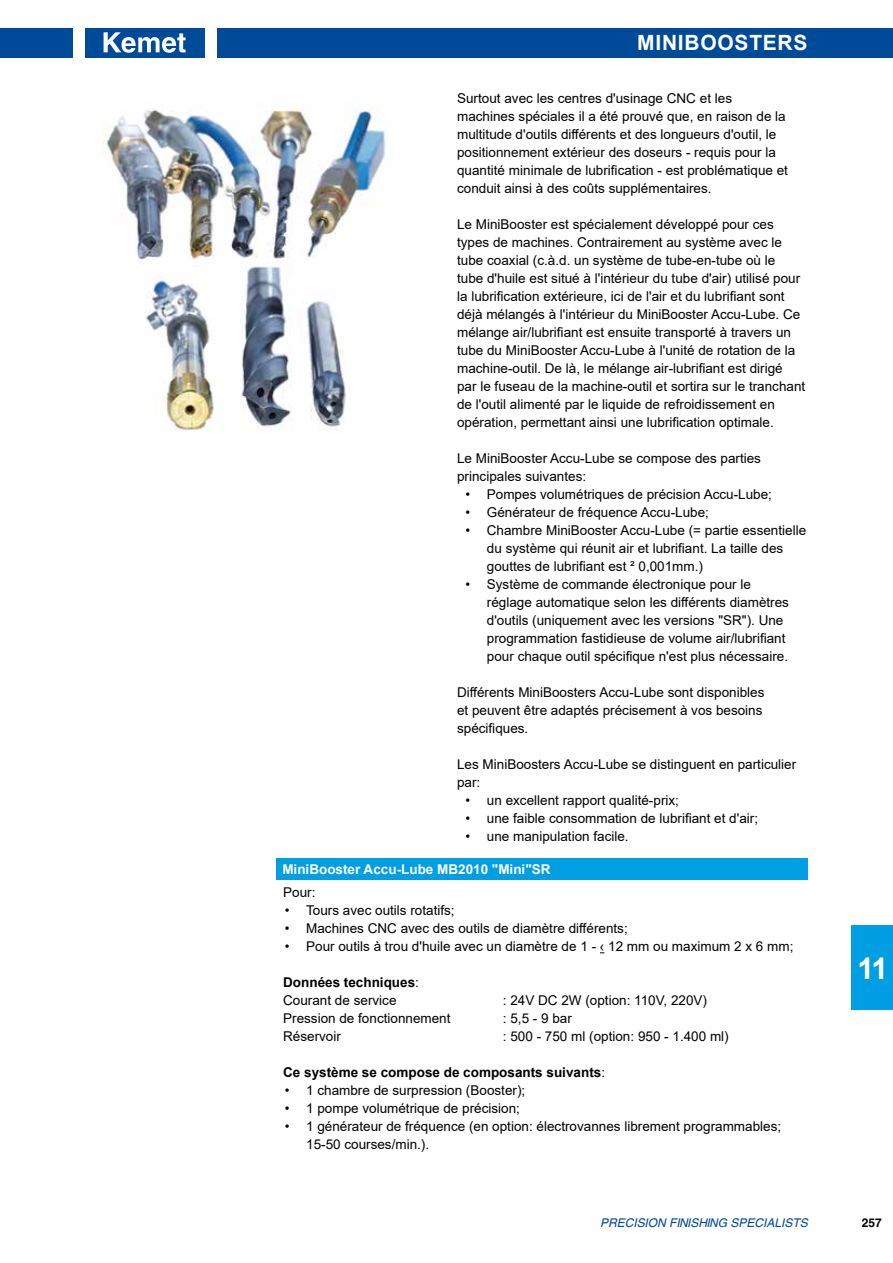
<style>
.page{position:relative;width:893px;height:1263px;background:#fff}
.page>*{position:absolute;margin:0;border:0;box-sizing:border-box;transform-origin:0 0}
.t1{font:700 30px "Arial";color:#fff}
.t2{font:700 21px "Arial";letter-spacing:.035em;color:#fff}
.t3{font:13.5px/18px "Arial";color:#000}
.t4{font:700 13.5px/18px "Arial";color:#000}
.t5{font:700 13.5px "Arial";color:#fff}
.t6{font:italic 12px "Swansea";color:#004a9a}
.t7{font:700 12px "Swansea";color:#000}
.s1{font-weight:400}
</style>
<div class="page">
<div style="left:852px;top:926px;width:41px;height:84px;background:#009fe3"></div>
<div style="left:217px;top:28px;width:676px;height:29px;background:#004a9a"></div>
<div style="left:0;top:28px;width:72px;height:29px;background:#004a9a"></div>
<div style="left:85px;top:28px;width:119px;height:29px;background:#004a9a"></div>
<svg style="left:104px;top:32px;width:82px;height:21px"></svg>
<img style="left:103px;top:107px;width:283px;height:324px">
<div style="left:276px;top:858px;width:532px;height:22px;background:#009fe3"></div>
<h2 class="t2" style="left:637px;top:28px;width:172px">MiniBoosters</h2>
<p class="t3" style="left:457px;top:89px;width:332px">Surtout avec les centres d'usinage CNC et les machines spéciales il a été prouvé que, en raison de la multitude d'outils différents et des longueurs d'outil, le positionnement extérieur des doseurs - requis pour la quantité minimale de lubrification - est problématique et conduit ainsi à des coûts supplémentaires.</p>
<p class="t3" style="left:457px;top:215px;width:350px">Le MiniBooster est spécialement développé pour ces types de machines. Contrairement au système avec le tube coaxial (c.à.d. un système de tube-en-tube où le<br>tube d'huile est situé à l'intérieur du tube d'air) utilisé pour la lubrification extérieure, ici de l'air et du lubrifiant sont déjà mélangés à l'intérieur du MiniBooster Accu-Lube. Ce mélange air/lubrifiant est ensuite transporté à travers un tube du MiniBooster Accu-Lube à l'unité de rotation de la machine-outil. De là, le mélange air-lubrifiant est dirigé par le fuseau de la machine-outil et sortira sur le tranchant de l'outil alimenté par le liquide de refroidissement en opération, permettant ainsi une lubrification optimale.</p>
<p class="t3" style="left:457px;top:449px;width:305px">Le MiniBooster Accu-Lube se compose des parties principales suivantes:</p>
<p class="t3" style="left:466px;top:485px;width:308px">• Pompes volumétriques de précision Accu-Lube;</p>
<p class="t3" style="left:466px;top:503px;width:245px">• Générateur de fréquence Accu-Lube;</p>
<p class="t3" style="left:487px;top:521px;width:321px;text-indent:-21px">• Chambre MiniBooster Accu-Lube (= partie essentielle du système qui réunit air et lubrifiant. La taille des gouttes de lubrifiant est ² 0,001mm.)</p>
<p class="t3" style="left:487px;top:575px;width:304px;text-indent:-21px">• Système de commande électronique pour le réglage automatique selon les différents diamètres d'outils (uniquement avec les versions "SR"). Une programmation fastidieuse de volume air/lubrifiant pour chaque outil spécifique n'est plus nécessaire.</p>
<p class="t3" style="left:457px;top:683px;width:309px">Différents MiniBoosters Accu-Lube sont disponibles et peuvent être adaptés précisement à vos besoins spécifiques.</p>
<p class="t3" style="left:457px;top:755px;width:341px">Les MiniBoosters Accu-Lube se distinguent en particulier par:</p>
<p class="t3" style="left:466px;top:791px;width:215px">• un excellent rapport qualité-prix;</p>
<p class="t3" style="left:466px;top:809px;width:294px">• une faible consommation de lubrifiant et d'air;</p>
<p class="t3" style="left:466px;top:827px;width:165px">• une manipulation facile.</p>
<p class="t5" style="left:282px;top:860px;width:270px">MiniBooster Accu-Lube MB2010 "Mini"SR</p>
<p class="t3" style="left:283px;top:883px;width:34px">Pour:</p>
<p class="t3" style="left:285px;top:901px;width:171px">• Tours avec outils rotatifs;</p>
<p class="t3" style="left:285px;top:919px;width:344px">• Machines CNC avec des outils de diamètre différents;</p>
<p class="t3" style="left:285px;top:937px;width:510px">• Pour outils à trou d'huile avec un diamètre de 1 - ‹ 12 mm ou maximum 2 x 6 mm;</p>
<p class="t4" style="left:283px;top:974px;width:137px">Données techniques<span class="s1">:<br>Courant de service</span></p>
<p class="t3" style="left:503px;top:991px;width:206px">: 24V DC 2W (option: 110V, 220V)</p>
<p class="t3" style="left:283px;top:1009px;width:169px">Pression de fonctionnement</p>
<p class="t3" style="left:503px;top:1009px;width:71px">: 5,5 - 9 bar</p>
<p class="t3" style="left:283px;top:1027px;width:59px">Réservoir</p>
<p class="t3" style="left:503px;top:1027px;width:227px">: 500 - 750 ml (option: 950 - 1.400 ml)</p>
<p class="t4" style="left:283px;top:1064px;width:323px">Ce système se compose de composants suivants<span class="s1">:</span></p>
<p class="t3" style="left:285px;top:1081px;width:242px">• 1 chambre de surpression (Booster);</p>
<p class="t3" style="left:285px;top:1099px;width:237px">• 1 pompe volumétrique de précision;</p>
<p class="t3" style="left:306px;top:1117px;width:476px;text-indent:-21px">• 1 générateur de fréquence (en option: électrovannes librement programmables;<br>15-50 courses/min.).</p>
<h1 class="t1" style="left:857px;top:947px;width:32px">11</h1>
<p class="t6" style="left:600px;top:1216px;width:209px">PRECISION FINISHING SPECIALISTS</p>
<p class="t7" style="left:862px;top:1215px;width:22px">257</p>
</div>
